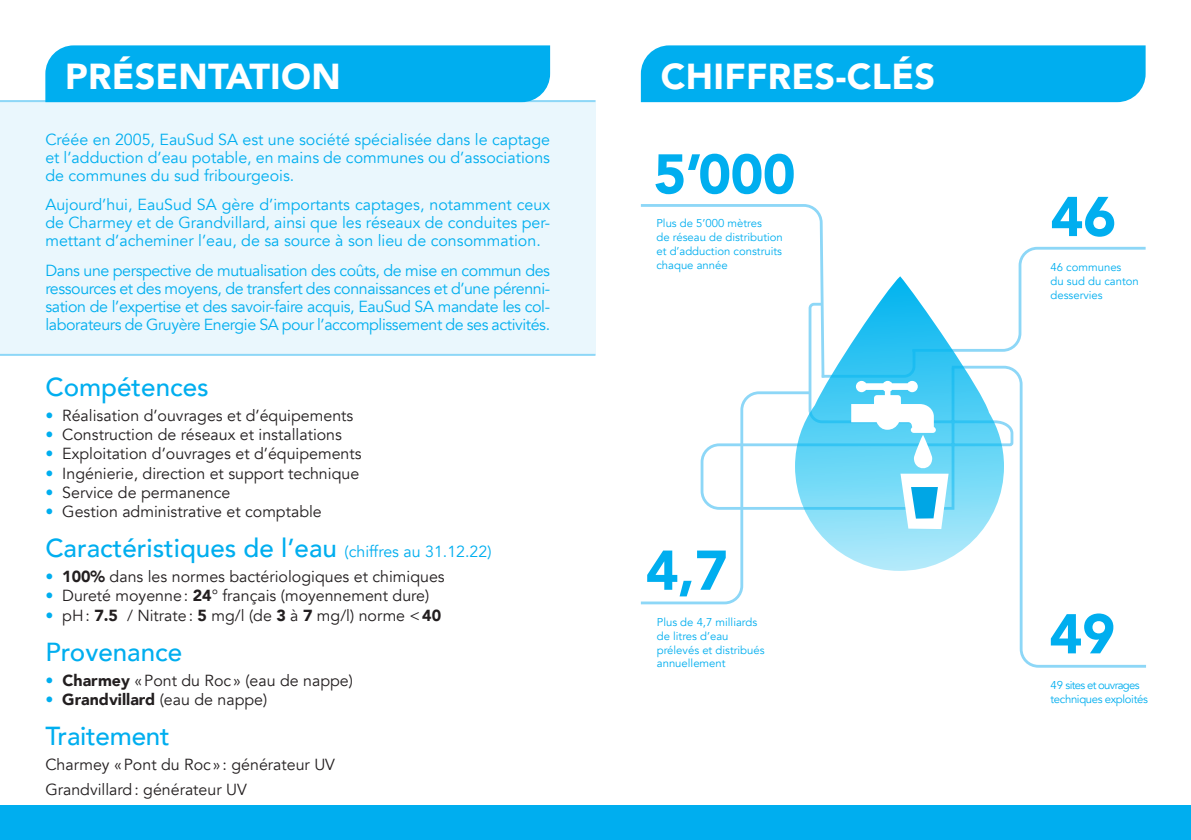
<style>
.page{position:relative;width:1191px;height:840px;background:#fff}
.page>*{position:absolute;margin:0;border:0;box-sizing:border-box;transform-origin:0 0}
.t1{font:900 55.4px "Avenir";letter-spacing:-.005em;color:#00aeef}
.t2{font:900 36px "Avenir";letter-spacing:.005em;color:#fff}
.t3{font:500 26px "Avenir";color:#00aeef}
.t4{font:16px/18px "Avenir";color:#00aeef;text-align:justify}
.t5{font:16px/24.8px "Avenir";color:#231f20}
.t6{font:900 16px "Avenir";color:#231f20}
.t7{font:11.4px/13.8px "Avenir";color:#00aeef}
.t8{font:11.4px/13.8px "Avenir";letter-spacing:-.03em;color:#00aeef}
.s1{font-weight:500;color:#00aeef}
.s2{font-weight:400;font-size:16px}
.s3{font-weight:900}
.s4{font-weight:400}
</style>
<div class="page">
<div style="left:641px;top:45px;width:504px;height:57px;background:#00aeef"></div>
<div style="left:0;top:100px;width:595px;height:254px;background:#eaf7fd"></div>
<hr style="left:0;top:100px;width:595px;height:2px;background:#8dd7f7">
<hr style="left:0;top:353px;width:595px;height:2px;background:#8dd7f7">
<div style="left:45px;top:45px;width:505px;height:57px;background:#00aeef"></div>
<svg style="left:1019px;top:605px;width:127px;height:63px"></svg>
<svg style="left:640px;top:204px;width:506px;height:401px"></svg>
<div style="left:0;top:805px;width:1191px;height:34px;background:#00aeef"></div>
<h2 class="t2" style="left:65px;top:45px;width:277px">PRÉSENTATION</h2>
<p class="t4" style="left:45px;top:130px;width:506px">Créée en 2005, EauSud SA est une société spécialisée dans le captage et l’adduction d’eau potable, en mains de communes ou d’associations de communes du sud fribourgeois.</p>
<p class="t4" style="left:45px;top:196px;width:506px">Aujourd’hui, EauSud SA gère d’importants captages, notamment ceux de Charmey et de Grandvillard, ainsi que les réseaux de conduites per&shy;mettant d’acheminer l’eau, de sa source à son lieu de consommation.</p>
<p class="t4" style="left:45px;top:261px;width:506px">Dans une perspective de mutualisation des coûts, de mise en commun des ressources et des moyens, de transfert des connaissances et d’une pérenni&shy;sation de l’expertise et des savoir-faire acquis, EauSud SA mandate les col&shy;laborateurs de Gruyère Energie SA pour l’accomplissement de ses activités.</p>
<h3 class="t3" style="left:45px;top:364px;width:165px">Compétences</h3>
<p class="t5" style="left:45px;top:403px;width:309px"><span class="s1">•</span> Réalisation d’ouvrages et d’équipements</p>
<p class="t5" style="left:45px;top:422px;width:298px"><span class="s1">•</span> Construction de réseaux et installations</p>
<p class="t5" style="left:45px;top:441px;width:318px"><span class="s1">•</span> Exploitation d’ouvrages et d’équipements</p>
<p class="t5" style="left:45px;top:460px;width:315px"><span class="s1">•</span> Ingénierie, direction et support technique</p>
<p class="t5" style="left:45px;top:480px;width:187px"><span class="s1">•</span> Service de permanence</p>
<p class="t5" style="left:45px;top:499px;width:278px"><span class="s1">•</span> Gestion administrative et comptable</p>
<h3 class="t3" style="left:45px;top:525px;width:448px">Caractéristiques de l’eau <span class="s2">(chiffres au 31.12.22)</span></h3>
<p class="t5" style="left:45px;top:564px;width:401px"><span class="s1">•</span> <span class="s3">100%</span> dans les normes bactériologiques et chimiques</p>
<p class="t5" style="left:45px;top:583px;width:385px"><span class="s1">•</span> Dureté moyenne: <span class="s3">24</span>° français (moyennement dure)</p>
<p class="t5" style="left:45px;top:602px;width:397px"><span class="s1">•</span> pH: <span class="s3">7.5</span> / Nitrate: <span class="s3">5</span> mg/l (de <span class="s3">3</span> à <span class="s3">7</span> mg/l) norme &lt;<span class="s3">40</span></p>
<h3 class="t3" style="left:45px;top:629px;width:138px">Provenance</h3>
<p class="t5" style="left:45px;top:667px;width:309px"><span class="s1">•</span> <span class="s3">Charmey</span> «Pont du Roc » (eau de nappe)</p>
<p class="t6" style="left:45px;top:685px;width:223px"><span class="s1">•</span> Grandvillard <span class="s4">(eau de nappe)</span></p>
<h3 class="t3" style="left:45px;top:713px;width:126px">Traitement</h3>
<p class="t5" style="left:45px;top:752px;width:291px">Charmey «Pont du Roc » : générateur UV<br>Grandvillard: générateur UV</p>
<h2 class="t2" style="left:660px;top:45px;width:276px">CHIFFRES-CLÉS</h2>
<h1 class="t1" style="left:653px;top:127px;width:143px">5’000</h1>
<p class="t7" style="left:656px;top:216px;width:128px">Plus de 5’000 mètres<br>de réseau de distribution et d’adduction construits chaque année</p>
<h1 class="t1" style="left:646px;top:522px;width:83px">4,7</h1>
<p class="t7" style="left:657px;top:615px;width:109px">Plus de 4,7 milliards de litres d’eau prélevés et distribués annuellement</p>
<h1 class="t1" style="left:1050px;top:169px;width:67px">46</h1>
<p class="t7" style="left:1050px;top:260px;width:90px">46 communes<br>du sud du canton desservies</p>
<h1 class="t1" style="left:1049px;top:586px;width:67px">49</h1>
<p class="t8" style="left:1050px;top:677px;width:99px">49 sites et ouvrages techniques exploités</p>
</div>
